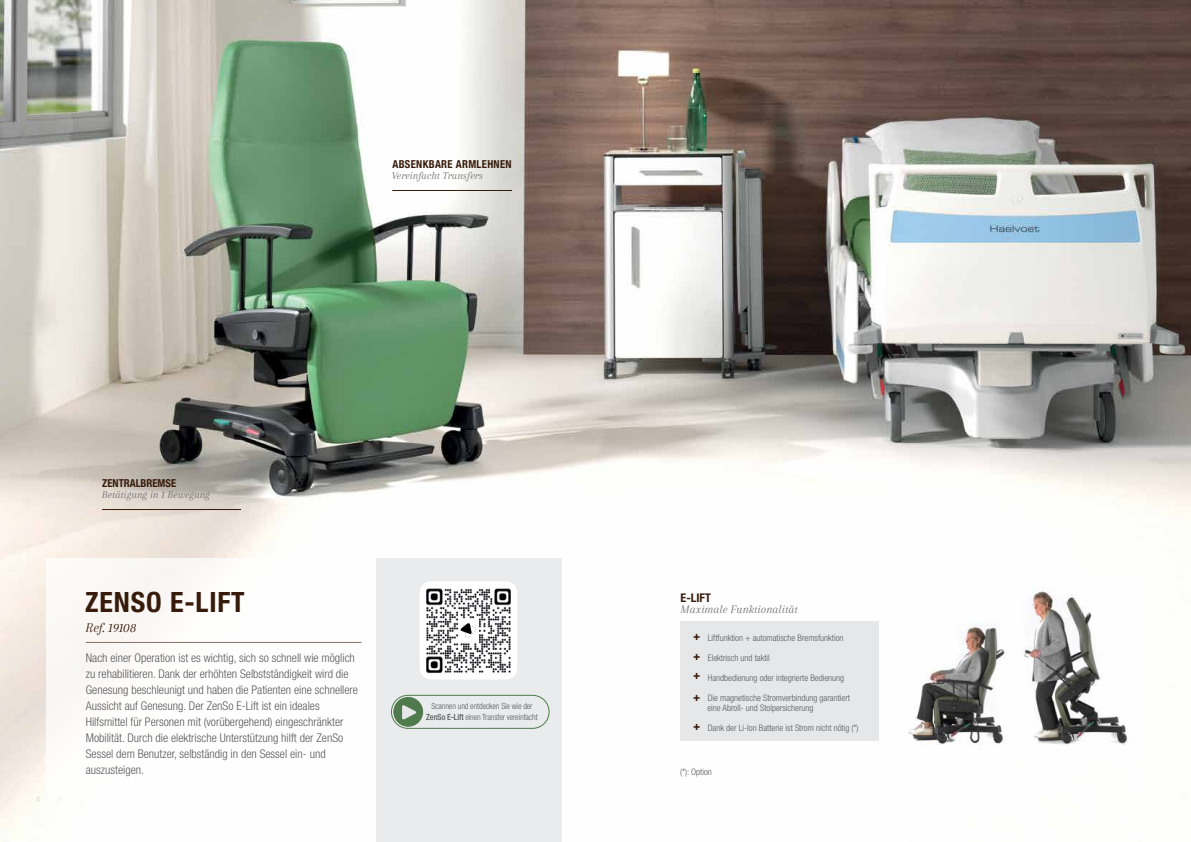
<style>
.page{position:relative;width:1191px;height:842px;background:#fff}
.page>*{position:absolute;margin:0;border:0;box-sizing:border-box;transform-origin:0 0}
.t1{font:700 condensed 28px "Helvetica Neue LT Std";letter-spacing:.03em;color:#371b0b}
.t2{font:italic 14px "Arapey";color:#371b0b}
.t3{font:300 condensed 12px/16px "Helvetica Neue LT Std";color:#58595b}
.t4{font:italic 12px "Arapey";color:#6d6e71}
.t5{font:700 condensed 12px/19.5px "Helvetica Neue LT Std";color:#371b0b;text-align:justify}
.t6{font:italic 11px "Arapey";color:#6d6e71}
.t7{font:700 condensed 11px "Helvetica Neue LT Std";letter-spacing:.03em;color:#371b0b}
.t8{font:700 condensed 11px "Helvetica Neue LT Std";color:#371b0b}
.t9{font:300 condensed 9px/10px "Helvetica Neue LT Std";color:#58595b}
.t10{font:300 condensed 8.5px/10.2px "Helvetica Neue LT Std";letter-spacing:-.01em;color:#58595b;text-align:center;scale:.96 1}
.t11{font:300 condensed 8px "Helvetica Neue LT Std";color:#cfd1d2}
.s1{color:#371c0c}
.s2{font-weight:500}
</style>
<div class="page">
<img style="left:0;top:0;width:1191px;height:842px">
<div style="left:47px;top:558px;width:1094px;height:237px;background:#fff"></div>
<div style="left:376px;top:558px;width:185px;height:284px;background:#e6e7e8"></div>
<img style="left:419px;top:581px;width:98px;height:98px">
<img style="left:908px;top:624px;width:97px;height:121px">
<img style="left:1022px;top:590px;width:106px;height:155px">
<div style="left:459px;top:619px;width:19px;height:22px;background:#fff"></div>
<svg style="left:460px;top:623px;width:16px;height:15px"></svg>
<div style="left:680px;top:621px;width:199px;height:120px;background:#e6e7e8"></div>
<hr style="left:86px;top:642px;width:275px;height:1px;background:#887167">
<div style="left:391px;top:695px;width:158px;height:34px;border:1px solid #4f7a4d;border-radius:17px"></div>
<div style="left:394px;top:697px;width:28px;height:29px;background:#4f7a4d;border-radius:50%"></div>
<div style="left:393px;top:697px;width:30px;height:30px;border:1px solid #4f7a4d;border-radius:50%"></div>
<svg style="left:402px;top:705px;width:14px;height:15px"></svg>
<hr style="left:392px;top:190px;width:120px;height:1px;background:#371b0b">
<hr style="left:102px;top:509px;width:139px;height:1px;background:#371b0b">
<p class="t7" style="left:392px;top:157px;width:121px">ABSENKBARE ARMLEHNEN</p>
<p class="t6" style="left:392px;top:170px;width:93px">Vereinfacht Transfers</p>
<p class="t11" style="left:36px;top:795px;width:5px">4</p>
<p class="t8" style="left:102px;top:476px;width:75px">ZENTRALBREMSE</p>
<p class="t6" style="left:102px;top:489px;width:110px">Betätigung in 1 Bewegung</p>
<h1 class="t1" style="left:85px;top:585px;width:161px"><span class="s1">ZENSO</span> E-LIFT</h1>
<p class="t2" style="left:85px;top:620px;width:53px">Ref. 19108</p>
<p class="t3" style="left:86px;top:650px;width:274px">Nach einer Operation ist es wichtig, sich so schnell wie möglich zu rehabilitieren. Dank der erhöhten Selbstständigkeit wird die Genesung beschleunigt und haben die Patienten eine schnellere Aussicht auf Genesung. Der ZenSo E-Lift ist ein ideales Hilfsmittel für Personen mit (vorübergehend) eingeschränkter Mobilität. Durch die elektrische Unterstützung hilft der ZenSo Sessel dem Benutzer, selbständig in den Sessel ein- und auszusteigen.</p>
<p class="t10" style="left:426px;top:701px;width:118px">Scannen und entdecken Sie wie der<br><span class="s2">ZenSo E-Lift</span> einen Transfer vereinfacht</p>
<p class="t5" style="left:680px;top:588px;width:32px">E-LIFT</p>
<p class="t4" style="left:680px;top:602px;width:119px">Maximale Funktionalität</p>
<p class="t5" style="left:693px;top:626px;width:9px">+ + +</p>
<p class="t5" style="left:693px;top:687px;width:9px">+</p>
<p class="t5" style="left:693px;top:716px;width:9px">+</p>
<p class="t9" style="left:707px;top:633px;width:137px">Liftfunktion + automatische Bremsfunktion</p>
<p class="t9" style="left:707px;top:653px;width:64px">Elektrisch und taktil</p>
<p class="t9" style="left:707px;top:673px;width:138px">Handbedienung oder integrierte Bedienung</p>
<p class="t9" style="left:707px;top:693px;width:144px">Die magnetische Stromverbindung garantiert eine Abroll- und Stolpersicherung</p>
<p class="t9" style="left:707px;top:723px;width:152px">Dank der Li-Ion Batterie ist Strom nicht nötig (*)</p>
<p class="t9" style="left:680px;top:767px;width:33px">(*): Option</p>
</div>
